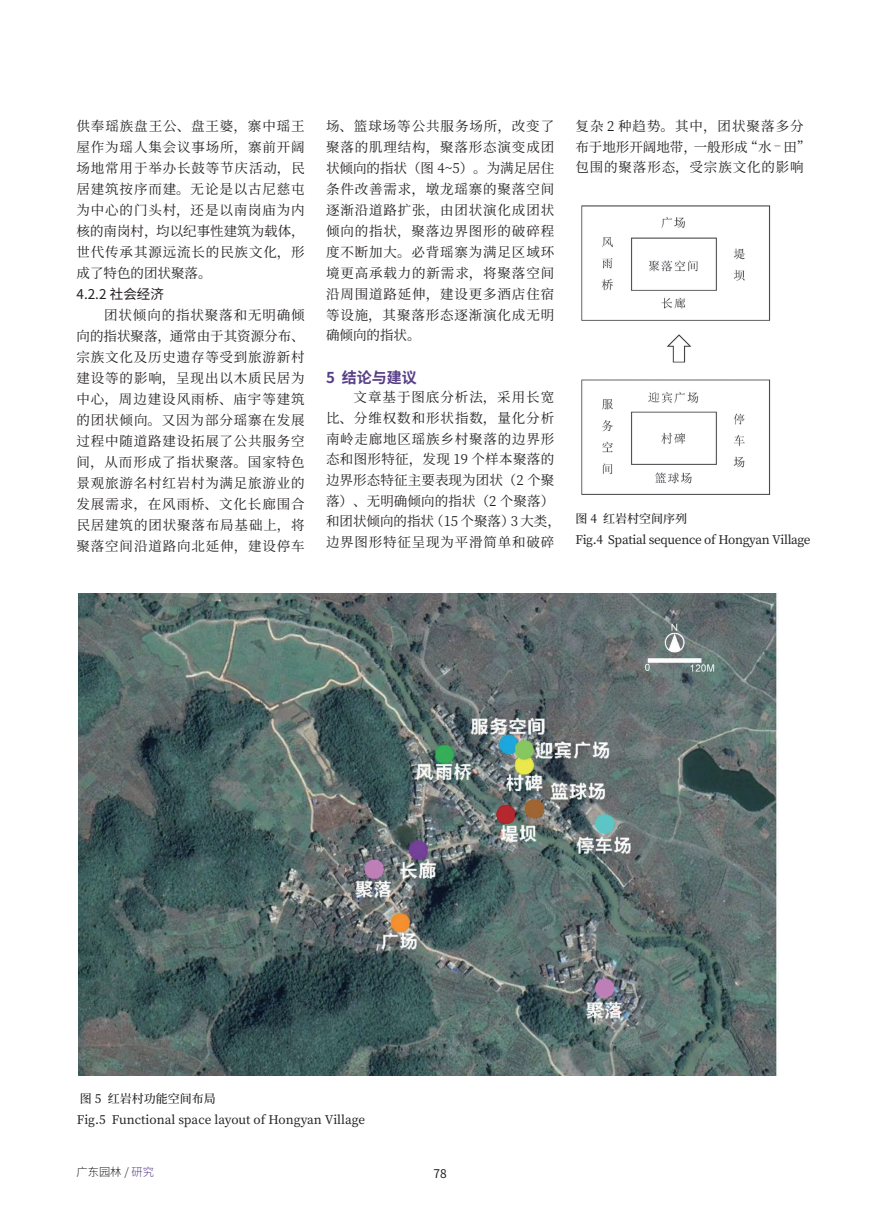
<style>
.page{position:relative;width:893px;height:1212px;background:#fff}
.page>*{position:absolute;margin:0;border:0;box-sizing:border-box;transform-origin:0 0}
.t1{font:700 15px "Source Han Sans SC";color:#573e87}
.t2{font:13.5px/21px "Source Han Serif CN";letter-spacing:.065em;color:#231f20;text-align:justify}
.t3{font:13.5px "Source Han Sans SC";color:#231f20}
.t4{font:500 12px/21.3px "Source Han Serif CN";letter-spacing:-.01em;color:#231f20}
.t5{font:12px "Source Han Sans SC";color:#231f20}
.t6{font:300 11.25px "Source Han Sans SC";color:#231f20}
.s1{font-family:"Sim Sun"}
.s2{color:#573e87}
</style>
<div class="page">
<img style="left:581px;top:205px;width:190px;height:290px">
<img style="left:78px;top:593px;width:701px;height:482px">
<p class="t2" style="left:77px;top:116px;width:230px">供奉瑶族盘王公、盘王婆，寨中瑶王屋作为瑶人集会议事场所，寨前开阔场地常用于举办长鼓等节庆活动，民居建筑按序而建。无论是以古尼慈屯为中心的门头村，还是以南岗庙为内核的南岗村，均以纪事性建筑为载体，世代传承其源远流长的民族文化，形成了特色的团状聚落。</p>
<p class="t3" style="left:77px;top:286px;width:89px">4.2.2 社会经济</p>
<p class="t2" style="left:77px;top:305px;width:230px;text-indent:28px">团状倾向的指状聚落和无明确倾向的指状聚落，通常由于其资源分布、宗族文化及历史遗存等受到旅游新村建设等的影响，呈现出以木质民居为中心，周边建设风雨桥、庙宇等建筑的团状倾向。又因为部分瑶寨在发展过程中随道路建设拓展了公共服务空间，从而形成了指状聚落。国家特色景观旅游名村红岩村为满足旅游业的发展需求，在风雨桥、文化长廊围合民居建筑的团状聚落布局基础上，将聚落空间沿道路向北延伸，建设停车</p>
<p class="t2" style="left:326px;top:116px;width:230px">场、篮球场等公共服务场所，改变了聚落的肌理结构，聚落形态演变成团状倾向的指状（图 4~5）。为满足居住条件改善需求，墩龙瑶寨的聚落空间逐渐沿道路扩张，由团状演化成团状倾向的指状，聚落边界图形的破碎程度不断加大。必背瑶寨为满足区域环境更高承载力的新需求，将聚落空间沿周围道路延伸，建设更多酒店住宿等设施，其聚落形态逐渐演化成无明确倾向的指状。</p>
<p class="t1" style="left:326px;top:369px;width:92px">5 结论与建议</p>
<p class="t2" style="left:326px;top:387px;width:236px;text-align:left;text-indent:28px">文章基于图底分析法，采用长宽比、分维权数和形状指数，量化分析南岭走廊地区瑶族乡村聚落的边界形态和图形特征，发现 19 个样本聚落的边界形态特征主要表现为团状（2 个聚落）、无明确倾向的指状（2 个聚落）和团状倾向的指状（15 个聚落）3 大类，边界图形特征呈现为平滑简单和破碎</p>
<p class="t2" style="left:575px;top:116px;width:236px;text-align:left">复杂 2 种趋势。其中，团状聚落多分布于地形开阔地带，一般形成“水 <span class="s1">-</span> 田”包围的聚落形态，受宗族文化的影响</p>
<p class="t4" style="left:575px;top:508px;width:237px">图 4 红岩村空间序列<br>Fig.4 Spatial sequence of Hongyan Village</p>
<p class="t4" style="left:77px;top:1088px;width:290px">图 5 红岩村功能空间布局<br>Fig.5 Functional space layout of Hongyan Village</p>
<p class="t6" style="left:77px;top:1165px;width:79px">广东园林 / <span class="s2">研究</span></p>
<p class="t5" style="left:433px;top:1167px;width:15px">78</p>
</div>
